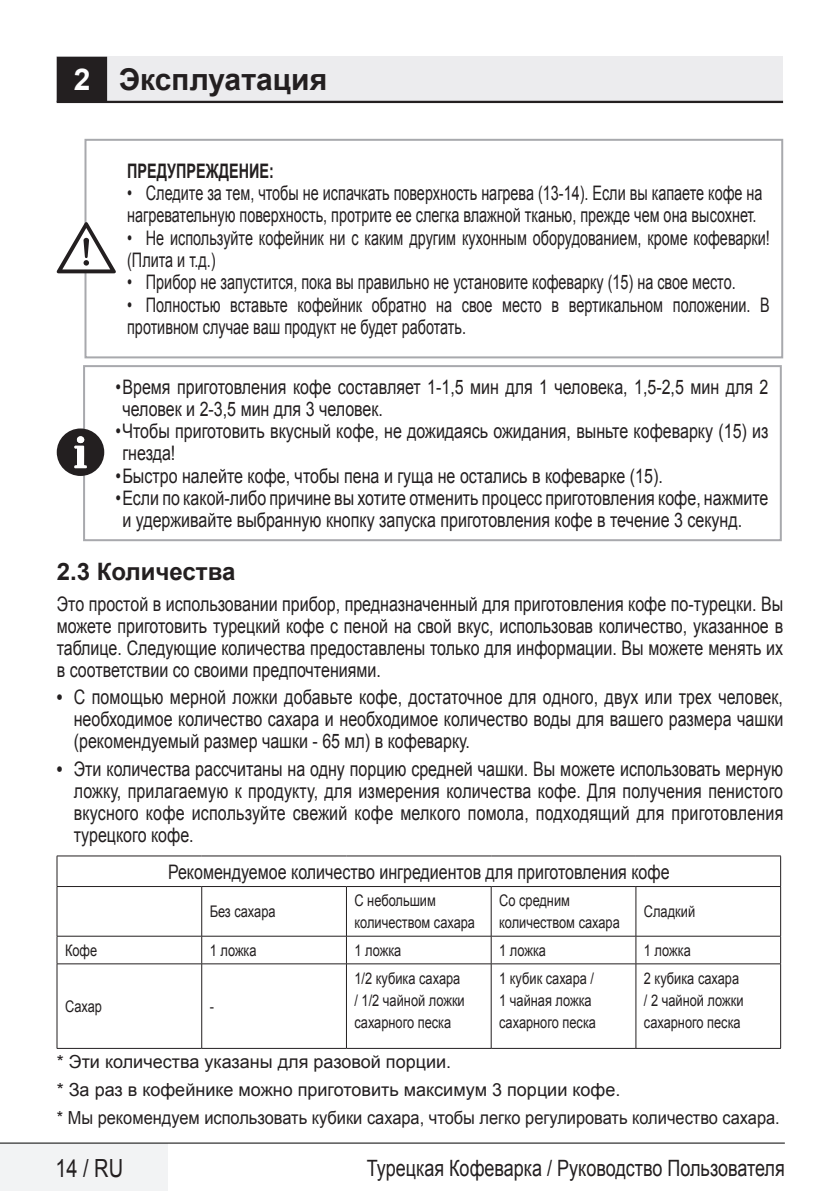
<style>
.page{position:relative;width:840px;height:1191px;background:#fff}
.page>*{position:absolute;margin:0;border:0;box-sizing:border-box;transform-origin:0 0}
.Unite_Baslik_Icerik{font:700 30px "Arial";color:#231f20}
.t1{font:25px "Arial";color:#231f20;scale:.8 1}
.Alt_Baslik_Icerik{font:700 24px "Arial";color:#231f20}
.t2{font:22.4px "Arial";color:#231f20;scale:.8 1}
.Duz_Metin{font:20px/22px "Arial";color:#231f20;scale:.8 1}
.Duz_Metin-2{font:20px/22px "Arial";color:#231f20;scale:.72 1}
.Duz_Metin-3{font:700 20px "Arial";color:#231f20;scale:.72 1}
.t3{font:18px "Arial";color:#231f20}
.t4{font:18px "Arial";color:#231f20;scale:.91 1}
.Duz_Metin-4{font:16px/22px "Arial";color:#231f20;scale:.8 1}
.s1{color:#fff}
.s2{font-weight:700}
</style>
<div class="page">
<div style="left:0;top:1143px;width:168px;height:48px;background:#f2f3f4"></div>
<hr style="left:0;top:1142px;width:784px;height:1px;background:#000">
<div style="left:57px;top:57px;width:725px;height:45px;background:#ececee"></div>
<hr style="left:57px;top:101px;width:725px;height:2px;background:#231f20">
<div style="left:58px;top:58px;width:48px;height:43px;background:#231f20"></div>
<div style="left:57px;top:57px;width:50px;height:45px;border:2px solid #231f20"></div>
<svg style="left:83px;top:138px;width:700px;height:221px"></svg>
<svg style="left:57px;top:222px;width:59px;height:51px"></svg>
<svg style="left:83px;top:365px;width:699px;height:177px"></svg>
<div style="left:57px;top:428px;width:47px;height:48px;background:#231f20;border-radius:50%"></div>
<svg style="left:74px;top:436px;width:13px;height:32px"></svg>
<div style="left:77px;top:436px;width:7px;height:7px;background:#fff;border-radius:50%"></div>
<hr style="left:57px;top:855px;width:145px;height:1px;background:#231f20">
<hr style="left:57px;top:856px;width:1px;height:30px;background:#231f20">
<hr style="left:202px;top:855px;width:144px;height:1px;background:#231f20">
<hr style="left:346px;top:855px;width:145px;height:1px;background:#231f20">
<hr style="left:491px;top:855px;width:144px;height:1px;background:#231f20">
<hr style="left:635px;top:855px;width:145px;height:1px;background:#231f20">
<hr style="left:779px;top:856px;width:1px;height:30px;background:#231f20">
<hr style="left:57px;top:964px;width:1px;height:84px;background:#231f20">
<hr style="left:57px;top:1048px;width:145px;height:1px;background:#231f20">
<hr style="left:491px;top:1048px;width:144px;height:1px;background:#231f20">
<hr style="left:346px;top:886px;width:145px;height:1px;background:#231f20">
<svg style="left:490px;top:937px;width:1px;height:26px"></svg>
<hr style="left:490px;top:964px;width:1px;height:84px;background:#231f20">
<hr style="left:346px;top:1048px;width:145px;height:1px;background:#231f20">
<hr style="left:635px;top:886px;width:145px;height:1px;background:#231f20">
<hr style="left:779px;top:886px;width:1px;height:50px;background:#231f20">
<svg style="left:635px;top:937px;width:1px;height:26px"></svg>
<hr style="left:635px;top:964px;width:1px;height:84px;background:#231f20">
<hr style="left:779px;top:964px;width:1px;height:84px;background:#231f20">
<hr style="left:635px;top:1048px;width:145px;height:1px;background:#231f20">
<svg style="left:57px;top:937px;width:1px;height:26px"></svg>
<hr style="left:346px;top:936px;width:145px;height:1px;background:#231f20">
<hr style="left:635px;top:936px;width:145px;height:1px;background:#231f20">
<hr style="left:57px;top:963px;width:145px;height:1px;background:#231f20">
<hr style="left:346px;top:963px;width:145px;height:1px;background:#231f20">
<hr style="left:491px;top:963px;width:144px;height:1px;background:#231f20">
<hr style="left:635px;top:963px;width:145px;height:1px;background:#231f20">
<hr style="left:201px;top:964px;width:1px;height:84px;background:#231f20">
<hr style="left:346px;top:964px;width:1px;height:84px;background:#231f20">
<hr style="left:202px;top:1048px;width:144px;height:1px;background:#231f20">
<hr style="left:202px;top:886px;width:144px;height:1px;background:#231f20">
<hr style="left:346px;top:886px;width:1px;height:50px;background:#231f20">
<hr style="left:491px;top:886px;width:144px;height:1px;background:#231f20">
<hr style="left:490px;top:886px;width:1px;height:50px;background:#231f20">
<hr style="left:635px;top:886px;width:1px;height:50px;background:#231f20">
<hr style="left:491px;top:936px;width:144px;height:1px;background:#231f20">
<hr style="left:57px;top:886px;width:145px;height:1px;background:#231f20">
<hr style="left:57px;top:886px;width:1px;height:50px;background:#231f20">
<hr style="left:201px;top:886px;width:1px;height:50px;background:#231f20">
<hr style="left:57px;top:936px;width:145px;height:1px;background:#231f20">
<hr style="left:202px;top:936px;width:144px;height:1px;background:#231f20">
<svg style="left:201px;top:936px;width:1px;height:27px"></svg>
<svg style="left:346px;top:936px;width:1px;height:27px"></svg>
<hr style="left:202px;top:963px;width:144px;height:1px;background:#231f20">
<p class="Unite_Baslik_Icerik" style="left:74px;top:60px;width:255px"><span class="s1">2</span> Эксплуатация</p>
<p class="Duz_Metin-3" style="left:127px;top:157px;width:205px">ПРЕДУПРЕЖДЕНИЕ:</p>
<p class="Duz_Metin-2" style="left:127px;top:182px;width:883px">• Следите за тем, чтобы не испачкать поверхность нагрева (13-14). Если вы капаете кофе на нагревательную поверхность, протрите ее слегка влажной тканью, прежде чем она высохнет.</p>
<p class="Duz_Metin-2" style="left:127px;top:227px;width:893px">• Не используйте кофейник ни с каким другим кухонным оборудованием, кроме кофеварки! (Плита и т.д.)</p>
<p class="Duz_Metin-2" style="left:127px;top:272px;width:846px">• Прибор не запустится, пока вы правильно не установите кофеварку (15) на свое место.</p>
<p class="Duz_Metin-2" style="left:127px;top:294px;width:893px">• Полностью вставьте кофейник обратно на свое место в вертикальном положении. В противном случае ваш продукт не будет работать.</p>
<p class="Duz_Metin" style="left:122px;top:376px;width:808px;text-indent:-7px">•Время приготовления кофе составляет 1-1,5 мин для 1 человека, 1,5-2,5 мин для 2 человек и 2-3,5 мин для 3 человек.</p>
<p class="Duz_Metin" style="left:122px;top:420px;width:808px;text-indent:-7px">•Чтобы приготовить вкусный кофе, не дожидаясь ожидания, выньте кофеварку (15) из гнезда!</p>
<p class="Duz_Metin" style="left:115px;top:465px;width:685px">•Быстро налейте кофе, чтобы пена и гуща не остались в кофеварке (15).</p>
<p class="Duz_Metin" style="left:122px;top:487px;width:808px;text-indent:-7px">•Если по какой-либо причине вы хотите отменить процесс приготовления кофе, нажмите и удерживайте выбранную кнопку запуска приготовления кофе в течение 3 секунд.</p>
<p class="Alt_Baslik_Icerik" style="left:57px;top:556px;width:180px">2.3 Количества</p>
<p class="Duz_Metin" style="left:57px;top:593px;width:909px;text-align:justify">Это простой в использовании прибор, предназначенный для приготовления кофе по-турецки. Вы можете приготовить турецкий кофе с пеной на свой вкус, использовав количество, указанное в таблице. Следующие количества предоставлены только для информации. Вы можете менять их в соответствии со своими предпочтениями.</p>
<p class="Duz_Metin" style="left:74px;top:686px;width:888px;text-align:justify;text-indent:-17px"><span class="s2">•</span> С помощью мерной ложки добавьте кофе, достаточное для одного, двух или трех человек, необходимое количество сахара и необходимое количество воды для вашего размера чашки (рекомендуемый размер чашки - 65 мл) в кофеварку.</p>
<p class="Duz_Metin" style="left:74px;top:758px;width:887px;text-align:justify;text-indent:-17px"><span class="s2">•</span> Эти количества рассчитаны на одну порцию средней чашки. Вы можете использовать мерную ложку, прилагаемую к продукту, для измерения количества кофе. Для получения пенистого вкусного кофе используйте свежий кофе мелкого помола, подходящий для приготовления турецкого кофе.</p>
<p class="Duz_Metin" style="left:168px;top:860px;width:628px">Рекомендуемое количество ингредиентов для приготовления кофе</p>
<p class="Duz_Metin-4" style="left:210px;top:900px;width:84px">Без сахара</p>
<p class="Duz_Metin-4" style="left:354px;top:889px;width:152px">С небольшим количеством сахара</p>
<p class="Duz_Metin-4" style="left:499px;top:889px;width:152px">Со средним количеством сахара</p>
<p class="Duz_Metin-4" style="left:643px;top:900px;width:66px">Сладкий</p>
<p class="Duz_Metin-4" style="left:65px;top:939px;width:42px">Кофе</p>
<p class="Duz_Metin-4" style="left:210px;top:939px;width:60px">1 ложка</p>
<p class="Duz_Metin-4" style="left:354px;top:939px;width:60px">1 ложка</p>
<p class="Duz_Metin-4" style="left:499px;top:939px;width:60px">1 ложка</p>
<p class="Duz_Metin-4" style="left:643px;top:939px;width:60px">1 ложка</p>
<p class="Duz_Metin-4" style="left:354px;top:967px;width:139px">1/2 кубика сахара / 1/2 чайной ложки сахарного песка</p>
<p class="Duz_Metin-4" style="left:499px;top:967px;width:122px">1 кубик сахара /<br>1 чайная ложка сахарного песка</p>
<p class="Duz_Metin-4" style="left:643px;top:967px;width:126px">2 кубика сахара / 2 чайной ложки сахарного песка</p>
<p class="t3" style="left:57px;top:1050px;width:396px">* Эти количества указаны для разовой порции.</p>
<p class="t3" style="left:57px;top:1077px;width:565px">* За раз в кофейнике можно приготовить максимум 3 порции кофе.</p>
<p class="t4" style="left:57px;top:1105px;width:795px">* Мы рекомендуем использовать кубики сахара, чтобы легко регулировать количество сахара.</p>
<p class="Duz_Metin-4" style="left:65px;top:995px;width:48px">Сахар</p>
<p class="Duz_Metin-4" style="left:210px;top:995px;width:7px">-</p>
<p class="t1" style="left:55px;top:1152px;width:86px">14 / RU</p>
<p class="t2" style="left:366px;top:1153px;width:523px">Турецкая Кофеварка / Руководство Пользователя</p>
</div>
